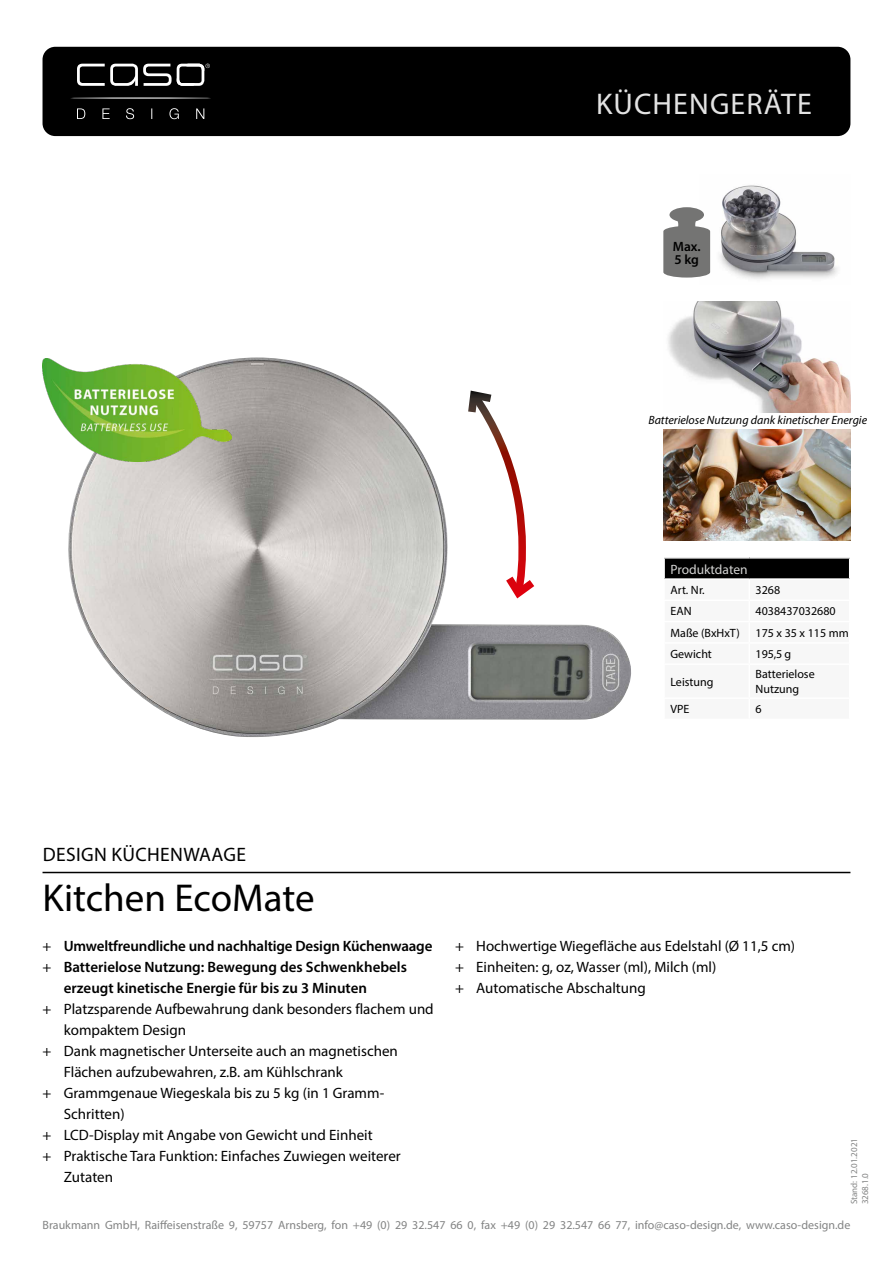
<style>
.page{position:relative;width:893px;height:1263px;background:#fff}
.page>*{position:absolute;margin:0;border:0;box-sizing:border-box;transform-origin:0 0}
.t1{font:39px "Myriad Pro";color:#000}
.t2{font:30px "Myriad Pro";letter-spacing:.04em;color:#e3e3e3}
.t3{font:19.5px "Myriad Pro";letter-spacing:.02em;color:#000}
.t4{font:15px/21px "Myriad Pro";color:#000}
.t5{font:600 15px "Myriad Pro";color:#000}
.t6{font:13.5px "Myriad Pro";color:#d2d2d1}
.t7{font:600 13.5px/13.5px "Myriad Pro";color:#000}
.t8{font:12px "Myriad Pro";color:#838484}
.t9{font:12px/14.4px "Myriad Pro";color:#000}
.t10{font:italic 12px "Myriad Pro";color:#000}
.t11{font:9px/10.8px "Myriad Pro";color:#838484}
.s1{font-weight:400}
</style>
<div class="page">
<img style="left:68px;top:357px;width:563px;height:380px">
<img style="left:668px;top:302px;width:182px;height:110px">
<img style="left:663px;top:429px;width:187px;height:111px">
<img style="left:710px;top:185px;width:128px;height:94px">
<img style="left:43px;top:358px;width:188px;height:104px">
<div style="left:43px;top:47px;width:807px;height:89px;background:#000;border-radius:13px"></div>
<hr style="left:70px;top:97px;width:141px;height:2px;background:#fff;border-radius:50%">
<svg style="left:77px;top:64px;width:133px;height:22px"></svg>
<svg style="left:77px;top:108px;width:127px;height:11px"></svg>
<hr style="left:43px;top:872px;width:807px;height:1px;background:#000">
<svg style="left:463px;top:385px;width:79px;height:219px"></svg>
<svg style="left:663px;top:207px;width:47px;height:71px;background:#8b8b8a"></svg>
<div style="left:664px;top:559px;width:186px;height:20px;background:#000"></div>
<h2 class="t2" style="left:596px;top:85px;width:217px">KÜCHENGERÄTE</h2>
<p class="t7" style="left:673px;top:239px;width:29px">Max.<br>5 kg</p>
<p class="t10" style="left:648px;top:412px;width:220px">Batterielose Nutzung dank kinetischer Energie</p>
<p class="t6" style="left:670px;top:561px;width:79px">Produktdaten</p>
<p class="t9" style="left:670px;top:583px;width:36px">Art. Nr.</p>
<p class="t9" style="left:756px;top:583px;width:26px">3268</p>
<p class="t9" style="left:670px;top:604px;width:23px">EAN</p>
<p class="t9" style="left:756px;top:604px;width:82px">4038437032680</p>
<p class="t9" style="left:670px;top:625px;width:71px">Maße (BxHxT)</p>
<p class="t9" style="left:756px;top:625px;width:95px">175 x 35 x 115 mm</p>
<p class="t9" style="left:670px;top:647px;width:43px">Gewicht</p>
<p class="t9" style="left:756px;top:647px;width:37px">195,5 g</p>
<p class="t9" style="left:670px;top:674px;width:45px">Leistung</p>
<p class="t9" style="left:756px;top:667px;width:61px">Batterielose<br>Nutzung</p>
<p class="t9" style="left:670px;top:702px;width:20px">VPE</p>
<p class="t9" style="left:756px;top:702px;width:8px">6</p>
<h3 class="t3" style="left:43px;top:842px;width:205px">DESIGN KÜCHENWAAGE</h3>
<h1 class="t1" style="left:43px;top:873px;width:274px">Kitchen EcoMate</h1>
<p class="t5" style="left:43px;top:936px;width:391px"><span class="s1">+</span> Umweltfreundliche und nachhaltige Design Küchenwaage</p>
<p class="t5" style="left:43px;top:957px;width:366px"><span class="s1">+</span> Batterielose Nutzung: Bewegung des Schwenkhebels</p>
<p class="t5" style="left:64px;top:978px;width:305px">erzeugt kinetische Energie für bis zu 3 Minuten</p>
<p class="t4" style="left:43px;top:998px;width:393px">+ Platzsparende Aufbewahrung dank besonders flachem und</p>
<p class="t4" style="left:64px;top:1019px;width:124px">kompaktem Design</p>
<p class="t4" style="left:43px;top:1040px;width:357px">+ Dank magnetischer Unterseite auch an magnetischen</p>
<p class="t4" style="left:64px;top:1061px;width:281px">Flächen aufzubewahren, z.B. am Kühlschrank</p>
<p class="t4" style="left:43px;top:1082px;width:343px">+ Grammgenaue Wiegeskala bis zu 5 kg (in 1 Gramm-</p>
<p class="t4" style="left:64px;top:1103px;width:62px">Schritten)</p>
<p class="t4" style="left:43px;top:1124px;width:332px">+ LCD-Display mit Angabe von Gewicht und Einheit</p>
<p class="t4" style="left:43px;top:1145px;width:360px">+ Praktische Tara Funktion: Einfaches Zuwiegen weiterer</p>
<p class="t4" style="left:64px;top:1166px;width:51px">Zutaten</p>
<p class="t4" style="left:455px;top:935px;width:342px">+ Hochwertige Wiegefläche aus Edelstahl (Ø 11,5 cm) + Einheiten: g, oz, Wasser (ml), Milch (ml)<br>+ Automatische Abschaltung</p>
<p class="t11" style="left:849px;top:1204px;width:68px;rotate:-90deg">Stand: 12.01.2021<br>3268.1.0</p>
<p class="t8" style="left:43px;top:1217px;width:809px">Braukmann GmbH, Raiffeisenstraße 9, 59757 Arnsberg, fon +49 (0) 29 32.547 66 0, fax +49 (0) 29 32.547 66 77, info@caso-design.de, www.caso-design.de</p>
</div>
